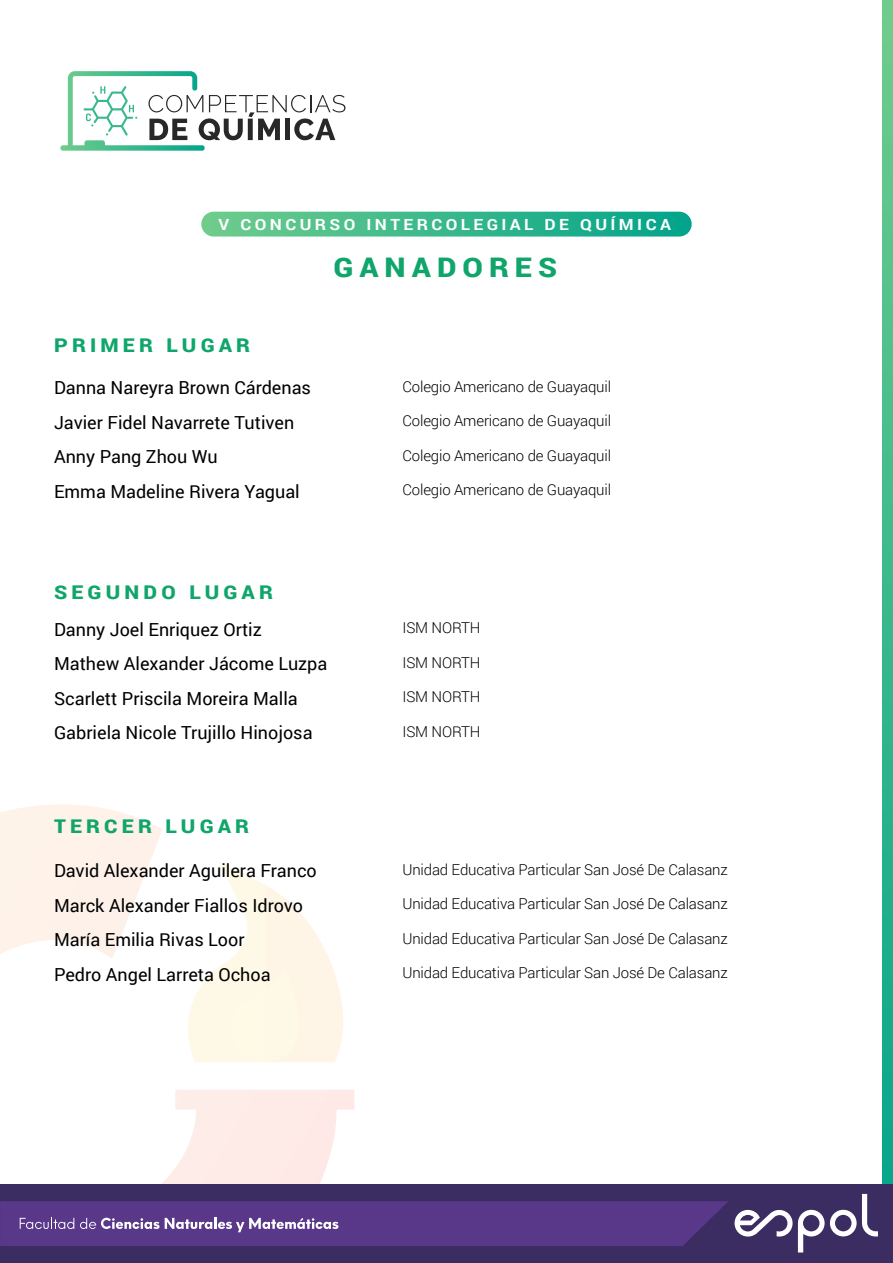
<style>
.page{position:relative;width:893px;height:1263px;background:#fff}
.page>*{position:absolute;margin:0;border:0;box-sizing:border-box;transform-origin:0 0}
.t1{font:900 27px "Roboto";letter-spacing:.2em;color:#0fa56b;scale:1.11 1}
.t2{font:900 18.9px "Roboto";letter-spacing:.2em;color:#0fa56b;scale:1.11 1}
.t3{font:18px/34.5px "Roboto";color:#000}
.t4{font:700 15.3px "Roboto";letter-spacing:.2em;color:#fff;scale:1.11 1}
.t5{font:300 15px "Roboto";letter-spacing:-.01em;color:#000}
</style>
<div class="page">
<svg style="left:0;top:804px;width:354px;height:380px"></svg>
<svg style="left:882px;top:0;width:11px;height:1184px;background:#3cb88b"></svg>
<div style="left:201px;top:212px;width:491px;height:25px;background:linear-gradient(to right,#70cc8c,#01a38b);border-radius:12px"></div>
<svg style="left:60px;top:71px;width:285px;height:80px"></svg>
<div style="left:0;top:1184px;width:893px;height:79px;background:#3b2c62"></div>
<svg style="left:0;top:1194px;width:878px;height:58px"></svg>
<p class="t4" style="left:219px;top:214px;width:409px">V CONCURSO INTERCOLEGIAL DE QUÍMICA</p>
<p class="t2" style="left:54px;top:332px;width:178px">PRIMER LUGAR</p>
<p class="t3" style="left:54px;top:370px;width:258px">Danna Nareyra Brown Cárdenas<br>Javier Fidel Navarrete Tutiven<br>Anny Pang Zhou Wu<br>Emma Madeline Rivera Yagual</p>
<h1 class="t1" style="left:334px;top:248px;width:203px">GANADORES</h1>
<p class="t5" style="left:402px;top:376px;width:210px">Colegio Americano de Guayaquil</p>
<p class="t5" style="left:402px;top:411px;width:210px">Colegio Americano de Guayaquil</p>
<p class="t5" style="left:402px;top:445px;width:210px">Colegio Americano de Guayaquil</p>
<p class="t5" style="left:402px;top:480px;width:210px">Colegio Americano de Guayaquil</p>
<p class="t2" style="left:54px;top:578px;width:199px">SEGUNDO LUGAR</p>
<p class="t3" style="left:54px;top:611px;width:275px">Danny Joel Enriquez Ortiz<br>Mathew Alexander Jácome Luzpa<br>Scarlett Priscila Moreira Malla<br>Gabriela Nicole Trujillo Hinojosa</p>
<p class="t2" style="left:54px;top:813px;width:177px">TERCER LUGAR</p>
<p class="t3" style="left:54px;top:853px;width:264px">David Alexander Aguilera Franco<br>Marck Alexander Fiallos Idrovo<br>María Emilia Rivas Loor<br>Pedro Angel Larreta Ochoa</p>
<p class="t5" style="left:402px;top:618px;width:80px">ISM NORTH</p>
<p class="t5" style="left:402px;top:652px;width:80px">ISM NORTH</p>
<p class="t5" style="left:402px;top:687px;width:80px">ISM NORTH</p>
<p class="t5" style="left:402px;top:721px;width:80px">ISM NORTH</p>
<p class="t5" style="left:402px;top:859px;width:327px">Unidad Educativa Particular San José De Calasanz</p>
<p class="t5" style="left:402px;top:894px;width:327px">Unidad Educativa Particular San José De Calasanz</p>
<p class="t5" style="left:402px;top:928px;width:327px">Unidad Educativa Particular San José De Calasanz</p>
<p class="t5" style="left:402px;top:963px;width:327px">Unidad Educativa Particular San José De Calasanz</p>
</div>
